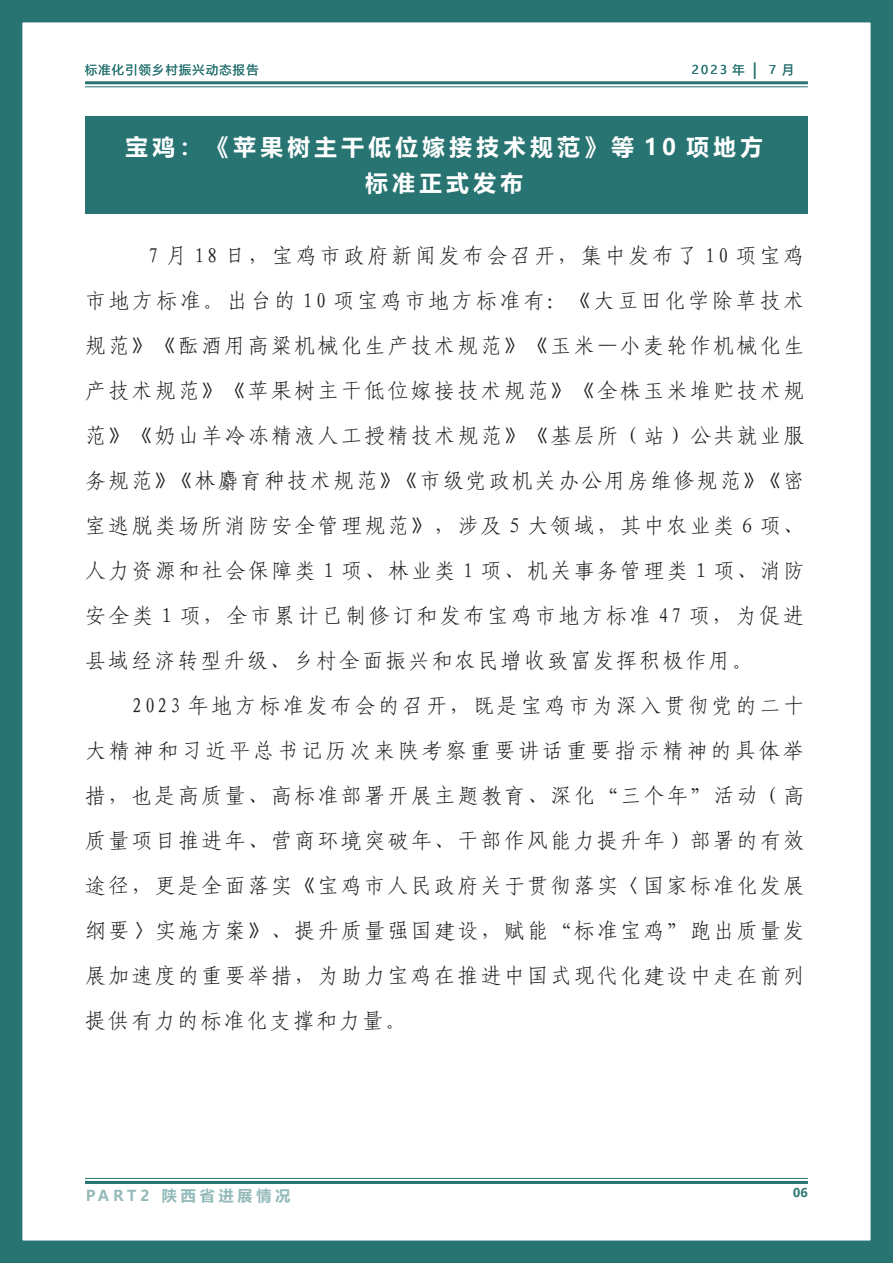
<style>
.page{position:relative;width:893px;height:1263px;background:#fff}
.page>*{position:absolute;margin:0;border:0;box-sizing:border-box;transform-origin:0 0}
.t1{font:700 22.5px "Microsoft Ya Hei";letter-spacing:.2em;color:#fff}
.t2{font:21px/45px "Fang Song GB2312";letter-spacing:.11em;color:#231f20;text-align:justify}
.t3{font:700 15px "Microsoft Ya Hei";letter-spacing:.26em;color:#287472}
.t4{font:12px "Microsoft Ya Hei";letter-spacing:.12em;color:#287472}
.t5{font:700 12px "Microsoft Ya Hei";color:#287472}
.s1{font-size:15px}
</style>
<div class="page">
<div style="left:86px;top:116px;width:722px;height:98px;background:#287472"></div>
<div style="left:0;top:0;width:893px;height:1263px;border:22px solid #287472"></div>
<hr style="left:85px;top:81px;width:723px;height:3px;background:#287472">
<hr style="left:85px;top:86px;width:723px;height:1px;background:#287472">
<hr style="left:85px;top:1178px;width:723px;height:1px;background:#287472">
<hr style="left:85px;top:1181px;width:723px;height:3px;background:#287472">
<p class="t4" style="left:85px;top:61px;width:175px">标准化引领乡村振兴动态报告</p>
<p class="t4" style="left:692px;top:61px;width:67px">2023 年 <span class="s1">|</span></p>
<p class="t4" style="left:769px;top:61px;width:27px">7 月</p>
<p class="t1" style="left:126px;top:131px;width:639px">宝鸡：《苹果树主干低位嫁接技术规范》等 10 项地方</p>
<p class="t1" style="left:366px;top:167px;width:159px">标准正式发布</p>
<p class="t2" style="left:85px;top:233px;width:721px;text-indent:63px">7 月 18 日，宝鸡市政府新闻发布会召开，集中发布了 10 项宝鸡市地方标准。出台的 10 项宝鸡市地方标准有：《大豆田化学除草技术规范》《酝酒用高粱机械化生产技术规范》《玉米—小麦轮作机械化生产技术规范》《苹果树主干低位嫁接技术规范》《全株玉米堆贮技术规范》《奶山羊冷冻精液人工授精技术规范》《基层所（站）公共就业服务规范》《林麝育种技术规范》《市级党政机关办公用房维修规范》《密室逃脱类场所消防安全管理规范》，涉及５大领域，其中农业类６项、人力资源和社会保障类１项、林业类 1 项、机关事务管理类１项、消防安全类１项，全市累计已制修订和发布宝鸡市地方标准 47 项，为促进县域经济转型升级、乡村全面振兴和农民增收致富发挥积极作用。</p>
<p class="t2" style="left:85px;top:683px;width:721px;text-indent:47px">2023 年地方标准发布会的召开，既是宝鸡市为深入贯彻党的二十大精神和习近平总书记历次来陕考察重要讲话重要指示精神的具体举措，也是高质量、高标准部署开展主题教育、深化“三个年”活动（高质量项目推进年、营商环境突破年、干部作风能力提升年）部署的有效途径，更是全面落实《宝鸡市人民政府关于贯彻落实〈国家标准化发展纲要〉实施方案》、提升质量强国建设，赋能“标准宝鸡”跑出质量发展加速度的重要举措，为助力宝鸡在推进中国式现代化建设中走在前列提供有力的标准化支撑和力量。</p>
<p class="t3" style="left:85px;top:1185px;width:207px">PART2 陕西省进展情况</p>
<p class="t5" style="left:793px;top:1185px;width:16px">06</p>
</div>
